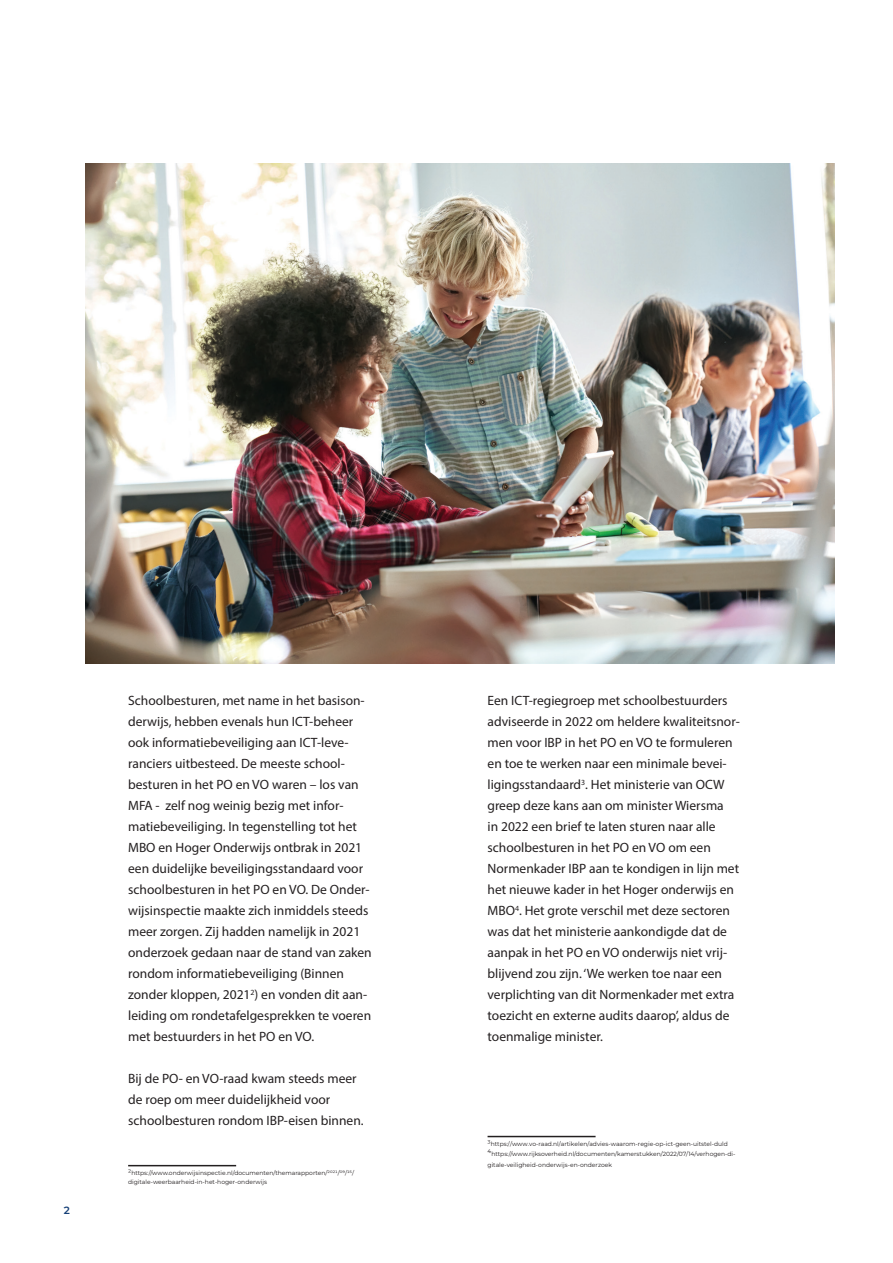
<style>
.page{position:relative;width:893px;height:1263px;background:#fff}
.page>*{position:absolute;margin:0;border:0;box-sizing:border-box;transform-origin:0 0}
.t1{font:13.5px/21px "Myriad Pro";color:#231f20}
.t2{font:600 10.5px "Montserrat";color:#164077}
.t3{font:6px/9px "Montserrat";color:#231f20}
.s1{font-size:7.5px}
.s2{font-size:9px}
</style>
<div class="page">
<hr style="left:128px;top:1165px;width:108px;height:1px;background:#231f20">
<hr style="left:488px;top:1136px;width:108px;height:1px;background:#231f20">
<img style="left:85px;top:163px;width:750px;height:500px">
<p class="t2" style="left:64px;top:1203px;width:8px">2</p>
<p class="t1" style="left:128px;top:690px;width:245px">Schoolbesturen, met name in het basison&shy;derwijs, hebben evenals hun ICT-beheer ook informatiebeveiliging aan ICT-leve&shy;ranciers uitbesteed. De meeste school&shy;besturen in het PO en VO waren – los van MFA - zelf nog weinig bezig met infor&shy;matiebeveiliging. In tegenstelling tot het MBO en Hoger Onderwijs ontbrak in 2021 een duidelijke beveiligingsstandaard voor schoolbesturen in het PO en VO. De Onder&shy;wijsinspectie maakte zich inmiddels steeds meer zorgen. Zij hadden namelijk in 2021 onderzoek gedaan naar de stand van zaken rondom informatiebeveiliging (Binnen zonder kloppen, 2021<sup>2</sup>) en vonden dit aan&shy;leiding om rondetafelgesprekken te voeren met bestuurders in het PO en VO.</p>
<p class="t1" style="left:128px;top:1068px;width:230px">Bij de PO- en VO-raad kwam steeds meer de roep om meer duidelijkheid voor</p>
<p class="t1" style="left:128px;top:1110px;width:237px">schoolbesturen rondom IBP-eisen binnen.</p>
<p class="t3" style="left:128px;top:1168px;width:228px"><span class="s1">2</span>https://www.onderwijsinspectie.nl/documenten/themarapporten/2021/09/15/ digitale-weerbaarheid-in-het-hoger-onderwijs</p>
<p class="t1" style="left:488px;top:690px;width:254px">Een ICT-regiegroep met schoolbestuurders adviseerde in 2022 om heldere kwaliteitsnor&shy;men voor IBP in het PO en VO te formuleren en toe te werken naar een minimale bevei&shy;ligingsstandaard<sup>3</sup>. Het ministerie van OCW greep deze kans aan om minister Wiersma<br>in 2022 een brief te laten sturen naar alle schoolbesturen in het PO en VO om een Normenkader IBP aan te kondigen in lijn met het nieuwe kader in het Hoger onderwijs en MBO<sup>4</sup>. Het grote verschil met deze sectoren was dat het ministerie aankondigde dat de aanpak in het PO en VO onderwijs niet vrij&shy;blijvend zou zijn. ‘We werken toe naar een verplichting van dit Normenkader met extra toezicht en externe audits daarop’, aldus de toenmalige minister.</p>
<p class="t3" style="left:488px;top:1139px;width:242px"><span class="s1">³</span>https://www.vo-raad.nl/artikelen/advies-waarom-regie-op-ict-geen-uitstel-duld</p>
<p class="t3" style="left:488px;top:1148px;width:249px;line-height:10.8px"><span class="s2">⁴</span>https://www.rijksoverheid.nl/documenten/kamerstukken/2022/07/14/verhogen-di&shy;gitale-veiligheid-onderwijs-en-onderzoek</p>
</div>
